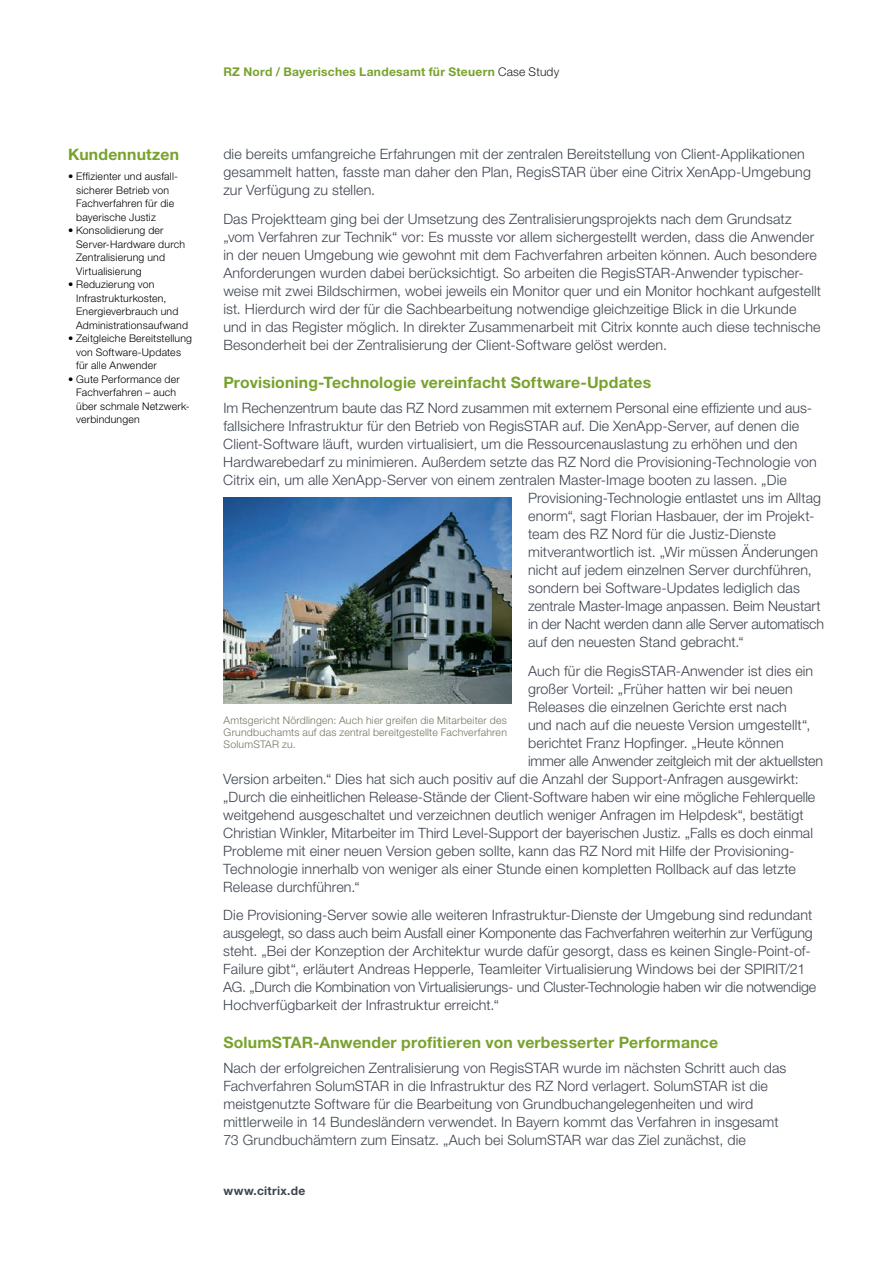
<style>
.page{position:relative;width:893px;height:1263px;background:#fff}
.page>*{position:absolute;margin:0;border:0;box-sizing:border-box;transform-origin:0 0}
.t1{font:700 15.75px "Helvetica Neue LT Pro";letter-spacing:.015em;color:#78a22d}
.t2{font:300 14.25px/18px "Helvetica Neue LT Pro";letter-spacing:.01em;color:#3e444f}
.t3{font:300 14.25px "Helvetica Neue LT Pro";letter-spacing:-.01em;color:#3e444f}
.t4{font:700 12px "Helvetica Neue LT Pro";letter-spacing:.025em;color:#78a22d}
.t5{font:700 12px "Helvetica Neue LT Pro";letter-spacing:.025em;color:#3e444f}
.t6{font:300 10.5px/13.5px "Helvetica Neue LT Pro";letter-spacing:.02em;color:#000001}
.t7{font:300 10.5px/12px "Helvetica Neue LT Pro";letter-spacing:.02em;color:#767561;text-align:justify}
.s1{font-weight:300;color:#231f20}
</style>
<div class="page">
<img style="left:224px;top:498px;width:287px;height:206px">
<p class="t1" style="left:68px;top:145px;width:112px">Kundennutzen</p>
<p class="t6" style="left:76px;top:170px;width:103px;text-indent:-8px">• Effizienter und ausfall&shy;sicherer Betrieb von<br>Fachverfahren für die bayerische Justiz</p>
<p class="t6" style="left:76px;top:224px;width:110px;text-indent:-8px">• Konsolidierung der<br>Server-Hardware durch<br>Zentralisierung und<br>Virtualisierung</p>
<p class="t6" style="left:76px;top:278px;width:113px;text-indent:-8px">• Reduzierung von<br>Infrastrukturkosten,<br>Energieverbrauch und<br>Administrationsaufwand</p>
<p class="t6" style="left:76px;top:332px;width:117px;text-indent:-8px">• Zeitgleiche Bereitstellung von Software-Updates für alle Anwender</p>
<p class="t6" style="left:76px;top:372px;width:115px;text-indent:-8px">• Gute Performance der<br>Fachverfahren – auch über schmale Netzwerk&shy;verbindungen</p>
<p class="t4" style="left:223px;top:64px;width:337px">RZ Nord / Bayerisches Landesamt für Steuern <span class="s1">Case Study</span></p>
<p class="t2" style="left:223px;top:145px;width:589px">die bereits umfangreiche Erfahrungen mit der zentralen Bereitstellung von Client-Applikationen gesammelt hatten, fasste man daher den Plan, RegisSTAR über eine Citrix XenApp-Umgebung zur Verfügung zu stellen.</p>
<p class="t2" style="left:223px;top:209px;width:599px">Das Projektteam ging bei der Umsetzung des Zentralisierungsprojekts nach dem Grundsatz „vom Verfahren zur Technik“ vor: Es musste vor allem sichergestellt werden, dass die Anwender in der neuen Umgebung wie gewohnt mit dem Fachverfahren arbeiten können. Auch besondere Anforderungen wurden dabei berücksichtigt. So arbeiten die RegisSTAR-Anwender typischer&shy;weise mit zwei Bildschirmen, wobei jeweils ein Monitor quer und ein Monitor hochkant aufgestellt ist. Hierdurch wird der für die Sachbearbeitung notwendige gleichzeitige Blick in die Urkunde und in das Register möglich. In direkter Zusammenarbeit mit Citrix konnte auch diese technische Besonderheit bei der Zentralisierung der Client-Software gelöst werden.</p>
<p class="t1" style="left:223px;top:373px;width:429px">Provisioning-Technologie vereinfacht Software-Updates</p>
<p class="t2" style="left:223px;top:398px;width:590px">Im Rechenzentrum baute das RZ Nord zusammen mit externem Personal eine effiziente und aus-</p>
<p class="t2" style="left:223px;top:416px;width:577px">fallsichere Infrastruktur für den Betrieb von RegisSTAR auf. Die XenApp-Server, auf denen die</p>
<p class="t2" style="left:223px;top:434px;width:575px">Client-Software läuft, wurden virtualisiert, um die Ressourcenauslastung zu erhöhen und den</p>
<p class="t2" style="left:223px;top:452px;width:595px">Hardwarebedarf zu minimieren. Außerdem setzte das RZ Nord die Provisioning-Technologie von</p>
<p class="t2" style="left:223px;top:470px;width:565px">Citrix ein, um alle XenApp-Server von einem zentralen Master-Image booten zu lassen. „Die</p>
<p class="t2" style="left:528px;top:488px;width:294px">Provisioning-Technologie entlastet uns im Alltag</p>
<p class="t2" style="left:528px;top:506px;width:288px">enorm“, sagt Florian Hasbauer, der im Projekt-</p>
<p class="t2" style="left:528px;top:524px;width:249px">team des RZ Nord für die Justiz-Dienste</p>
<p class="t2" style="left:528px;top:542px;width:292px">mitverantwortlich ist. „Wir müssen Änderungen</p>
<p class="t2" style="left:528px;top:560px;width:285px">nicht auf jedem einzelnen Server durchführen,</p>
<p class="t2" style="left:528px;top:578px;width:273px">sondern bei Software-Updates lediglich das</p>
<p class="t2" style="left:528px;top:596px;width:294px">zentrale Master-Image anpassen. Beim Neustart</p>
<p class="t3" style="left:528px;top:615px;width:298px">in der Nacht werden dann alle Server automatisch</p>
<p class="t2" style="left:528px;top:632px;width:217px">auf den neuesten Stand gebracht.“</p>
<p class="t2" style="left:528px;top:661px;width:287px">Auch für die RegisSTAR-Anwender ist dies ein</p>
<p class="t2" style="left:528px;top:679px;width:266px">großer Vorteil: „Früher hatten wir bei neuen</p>
<p class="t2" style="left:528px;top:697px;width:260px">Releases die einzelnen Gerichte erst nach</p>
<p class="t2" style="left:528px;top:715px;width:284px">und nach auf die neueste Version umgestellt“,</p>
<p class="t2" style="left:528px;top:733px;width:257px">berichtet Franz Hopfinger. „Heute können</p>
<p class="t3" style="left:528px;top:752px;width:296px">immer alle Anwender zeitgleich mit der aktuellsten</p>
<p class="t2" style="left:223px;top:769px;width:577px">Version arbeiten.“ Dies hat sich auch positiv auf die Anzahl der Support-Anfragen ausgewirkt:</p>
<p class="t2" style="left:223px;top:787px;width:594px">„Durch die einheitlichen Release-Stände der Client-Software haben wir eine mögliche Fehlerquelle</p>
<p class="t2" style="left:223px;top:805px;width:582px">weitgehend ausgeschaltet und verzeichnen deutlich weniger Anfragen im Helpdesk“, bestätigt</p>
<p class="t2" style="left:223px;top:823px;width:591px">Christian Winkler, Mitarbeiter im Third Level-Support der bayerischen Justiz. „Falls es doch einmal</p>
<p class="t2" style="left:223px;top:841px;width:571px">Probleme mit einer neuen Version geben sollte, kann das RZ Nord mit Hilfe der Provisioning-</p>
<p class="t2" style="left:223px;top:859px;width:574px">Technologie innerhalb von weniger als einer Stunde einen kompletten Rollback auf das letzte</p>
<p class="t2" style="left:223px;top:877px;width:138px">Release durchführen.“</p>
<p class="t2" style="left:223px;top:906px;width:595px">Die Provisioning-Server sowie alle weiteren Infrastruktur-Dienste der Umgebung sind redundant ausgelegt, so dass auch beim Ausfall einer Komponente das Fachverfahren weiterhin zur Verfügung steht. „Bei der Konzeption der Architektur wurde dafür gesorgt, dass es keinen Single-Point-of-Failure gibt“, erläutert Andreas Hepperle, Teamleiter Virtualisierung Windows bei der SPIRIT/21<br>AG. „Durch die Kombination von Virtualisierungs- und Cluster-Technologie haben wir die notwendige Hochverfügbarkeit der Infrastruktur erreicht.“</p>
<p class="t1" style="left:223px;top:1033px;width:496px">SolumSTAR-Anwender profitieren von verbesserter Performance</p>
<p class="t2" style="left:223px;top:1059px;width:565px">Nach der erfolgreichen Zentralisierung von RegisSTAR wurde im nächsten Schritt auch das Fachverfahren SolumSTAR in die Infrastruktur des RZ Nord verlagert. SolumSTAR ist die meistgenutzte Software für die Bearbeitung von Grundbuchangelegenheiten und wird mittlerweile in 14 Bundesländern verwendet. In Bayern kommt das Verfahren in insgesamt 73 Grundbuchämtern zum Einsatz. „Auch bei SolumSTAR war das Ziel zunächst, die</p>
<p class="t7" style="left:224px;top:714px;width:285px">Amtsgericht Nördlingen: Auch hier greifen die Mitarbeiter des Grundbuchamts auf das zentral bereitgestellte Fachverfahren SolumSTAR zu.</p>
<p class="t5" style="left:223px;top:1183px;width:83px">www.citrix.de</p>
</div>
